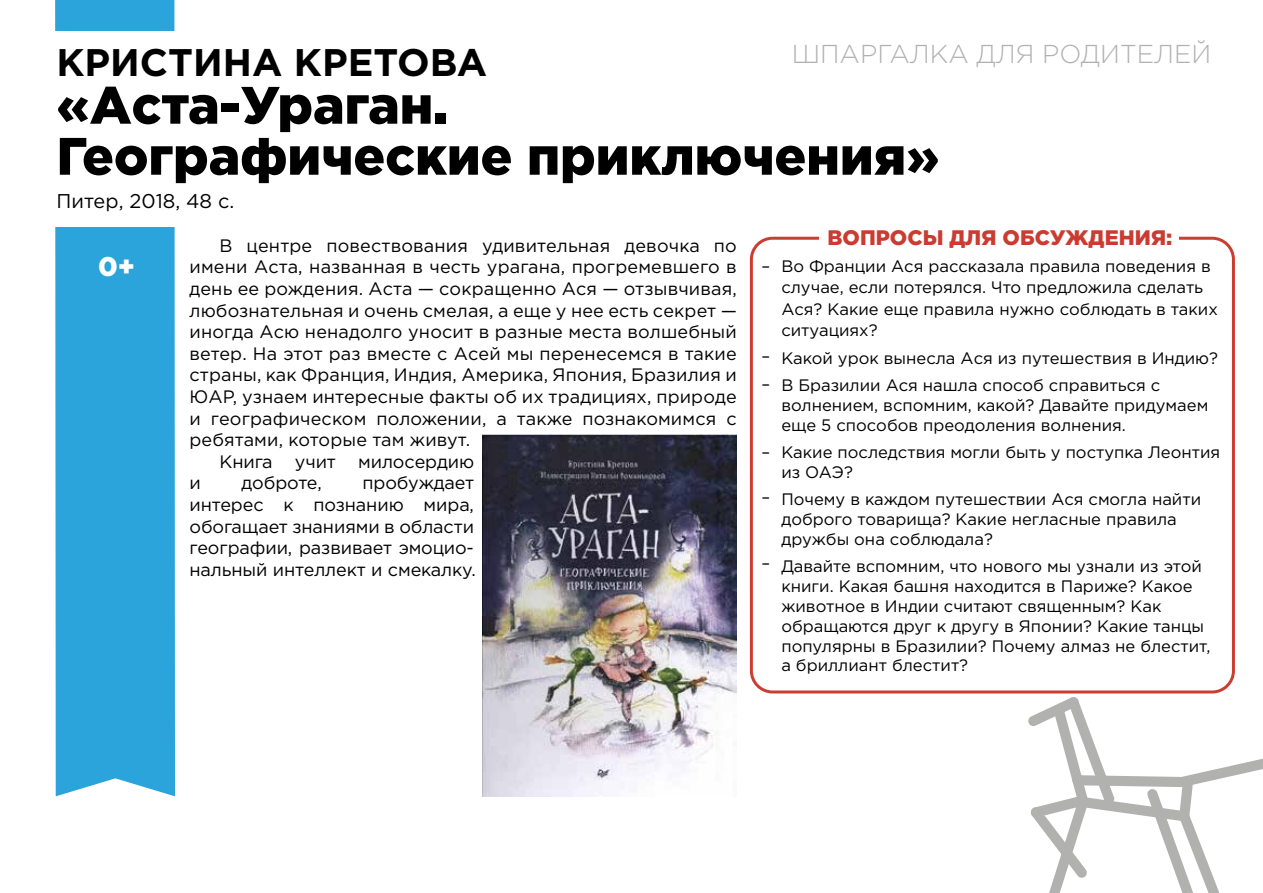
<style>
.page{position:relative;width:1263px;height:893px;background:#fff}
.page>*{position:absolute;margin:0;border:0;box-sizing:border-box;transform-origin:0 0}
.t1{font:900 52.65px/51px "Gotham Pro";color:#000}
.t2{font:700 38.4px "Gotham Pro";color:#000}
.t3{font:900 27px "Gotham Pro";color:#fff}
.t4{font:300 25.8px "Gotham Pro";color:#b1b1b0}
.t5{font:900 21px "Gotham Pro";color:#ca3c31}
.t6{font:19.95px "Gotham Pro";color:#000}
.t7{font:18px/21.6px "Gotham Pro";letter-spacing:.01em;color:#000;text-align:justify}
.t8{font:16.65px/20px "Gotham Pro";color:#000}
</style>
<div class="page">
<div style="left:750px;top:237px;width:485px;height:456px;border:3px solid #cc3d31;border-radius:21px"></div>
<div style="left:820px;top:222px;width:359px;height:34px;background:#fff"></div>
<svg style="left:1028px;top:697px;width:235px;height:196px"></svg>
<div style="left:55px;top:0;width:120px;height:796px;background:#2ba4dc"></div>
<div style="left:53px;top:31px;width:122px;height:196px;background:#fff"></div>
<img style="left:482px;top:435px;width:255px;height:361px">
<h3 class="t4" style="left:792px;top:40px;width:421px">ШПАРГАЛКА ДЛЯ РОДИТЕЛЕЙ</h3>
<h2 class="t2" style="left:57px;top:40px;width:432px">КРИСТИНА КРЕТОВА</h2>
<h1 class="t1" style="left:57px;top:78px;width:884px">«Аста-Ураган.<br>Географические приключения»</h1>
<p class="t6" style="left:57px;top:190px;width:179px">Питер, 2018, 48 с.</p>
<h3 class="t3" style="left:98px;top:251px;width:38px">0+</h3>
<p class="t7" style="left:219px;top:235px;width:519px">В центре повествования удивительная девочка по</p>
<p class="t7" style="left:189px;top:256px;width:549px">имени Аста, названная в честь урагана, прогремевшего в</p>
<p class="t7" style="left:189px;top:278px;width:549px">день ее рождения. Аста — сокращенно Ася — отзывчивая,</p>
<p class="t7" style="left:189px;top:299px;width:549px">любознательная и очень смелая, а еще у нее есть секрет —</p>
<p class="t7" style="left:189px;top:321px;width:549px">иногда Асю ненадолго уносит в разные места волшебный</p>
<p class="t7" style="left:189px;top:343px;width:549px">ветер. На этот раз вместе с Асей мы перенесемся в такие</p>
<p class="t7" style="left:189px;top:364px;width:549px">страны, как Франция, Индия, Америка, Япония, Бразилия и</p>
<p class="t7" style="left:189px;top:386px;width:549px">ЮАР, узнаем интересные факты об их традициях, природе</p>
<p class="t7" style="left:189px;top:407px;width:549px">и географическом положении, а также познакомимся с</p>
<p class="t7" style="left:189px;top:429px;width:282px">ребятами, которые там живут.</p>
<p class="t7" style="left:219px;top:451px;width:256px">Книга учит милосердию</p>
<p class="t7" style="left:189px;top:472px;width:13px">и</p>
<p class="t7" style="left:242px;top:472px;width:82px">доброте,</p>
<p class="t7" style="left:189px;top:472px;width:288px;text-indent:173px">пробуждает интерес к познанию мира, обогащает знаниями в области географии, развивает эмоцио&shy;нальный интеллект и смекалку.</p>
<p class="t8" style="left:761px;top:256px;width:10px">–</p>
<p class="t8" style="left:761px;top:342px;width:10px;line-height:28.3px">– –</p>
<p class="t8" style="left:761px;top:443px;width:10px">–</p>
<p class="t8" style="left:761px;top:487px;width:10px">–</p>
<p class="t8" style="left:761px;top:553px;width:10px">–</p>
<p class="t5" style="left:827px;top:225px;width:346px">ВОПРОСЫ ДЛЯ ОБСУЖДЕНИЯ:</p>
<p class="t8" style="left:781px;top:255px;width:438px;line-height:21.3px">Во Франции Ася рассказала правила поведения в случае, если потерялся. Что предложила сделать Ася? Какие еще правила нужно соблюдать в таких ситуациях?</p>
<p class="t8" style="left:781px;top:345px;width:438px;line-height:27px">Какой урок вынесла Ася из путешествия в Индию?<br>В Бразилии Ася нашла способ справиться с</p>
<p class="t8" style="left:781px;top:395px;width:428px">волнением, вспомним, какой? Давайте придумаем еще 5 способов преодоления волнения.</p>
<p class="t8" style="left:781px;top:442px;width:440px">Какие последствия могли быть у поступка Леонтия из ОАЭ?</p>
<p class="t8" style="left:781px;top:489px;width:421px">Почему в каждом путешествии Ася смогла найти доброго товарища? Какие негласные правила дружбы она соблюдала?</p>
<p class="t8" style="left:781px;top:556px;width:431px">Давайте вспомним, что нового мы узнали из этой книги. Какая башня находится в Париже? Какое животное в Индии считают священным? Как обращаются друг к другу в Японии? Какие танцы популярны в Бразилии? Почему алмаз не блестит, а бриллиант блестит?</p>
</div>
